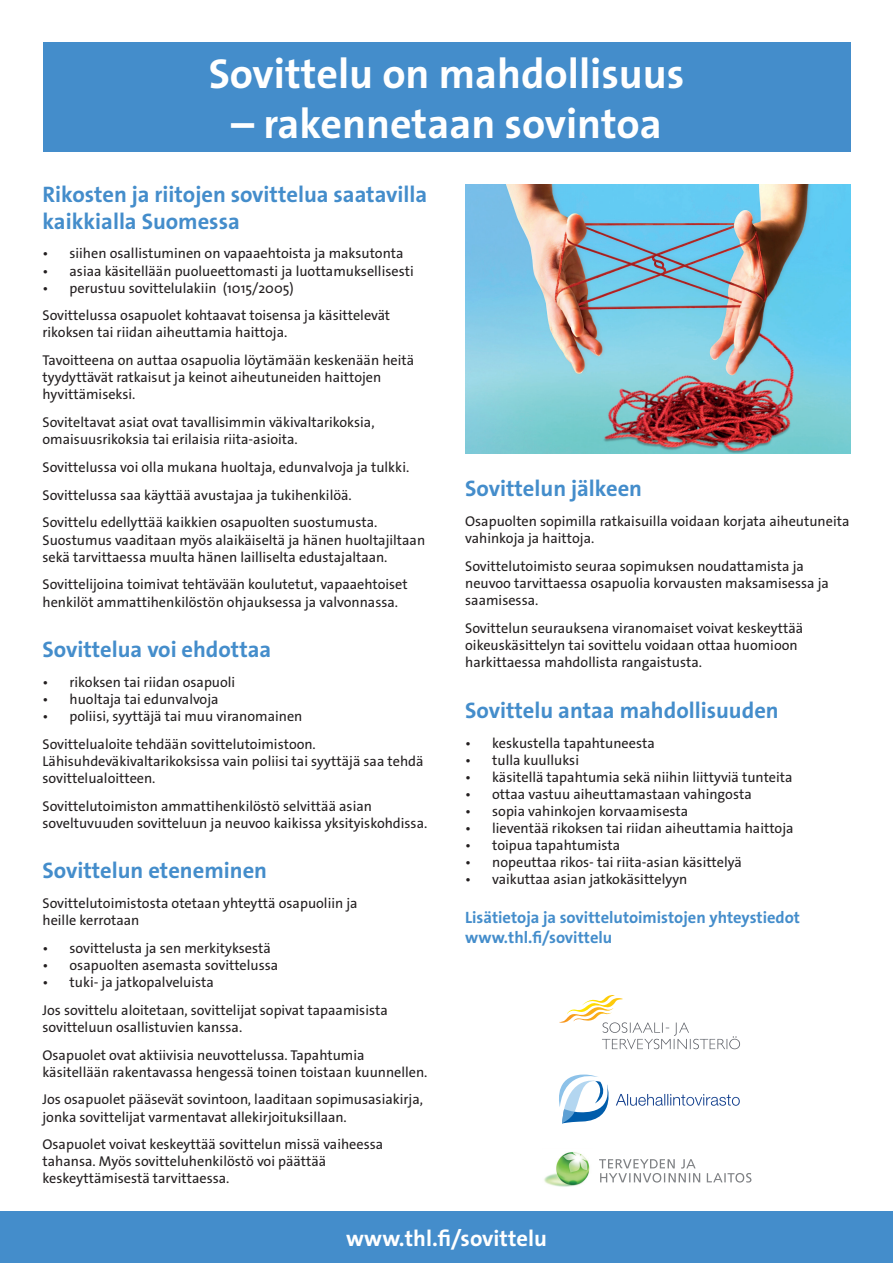
<style>
.page{position:relative;width:893px;height:1263px;background:#fff}
.page>*{position:absolute;margin:0;border:0;box-sizing:border-box;transform-origin:0 0}
.t1{font:700 42px "The Sans Os F";color:#fff}
.t2{font:700 22.5px/27px "The Sans Os F";color:#448dcb}
.t3{font:700 22.5px "The Sans Os F";color:#fff}
.t4{font:700 16.5px/19.8px "The Sans Os F";color:#448dcb}
.t5{font:14.25px/17.1px "The Sans Os F";color:#231f20}
</style>
<div class="page">
<img style="left:465px;top:185px;width:385px;height:269px">
<div style="left:43px;top:43px;width:807px;height:109px;background:#448dcb"></div>
<div style="left:0;top:1212px;width:893px;height:51px;background:#448dcb"></div>
<svg style="left:599px;top:1159px;width:152px;height:23px"></svg>
<img style="left:544px;top:1152px;width:46px;height:35px">
<svg style="left:559px;top:1074px;width:181px;height:49px"></svg>
<svg style="left:559px;top:995px;width:181px;height:54px"></svg>
<h1 class="t1" style="left:209px;top:46px;width:477px">Sovittelu on mahdollisuus</h1>
<h1 class="t1" style="left:231px;top:97px;width:432px">– rakennetaan sovintoa</h1>
<h2 class="t2" style="left:43px;top:181px;width:386px">Rikosten ja riitojen sovittelua saatavilla kaikkialla Suomessa</h2>
<p class="t5" style="left:43px;top:245px;width:362px">• siihen osallistuminen on vapaaehtoista ja maksutonta</p>
<p class="t5" style="left:43px;top:262px;width:373px">• asiaa käsitellään puolueettomasti ja luottamuksellisesti</p>
<p class="t5" style="left:43px;top:274px;width:349px;line-height:27.8px">• perustuu sovittelulakiin (1015/2005)<br>Sovittelussa osapuolet kohtaavat toisensa ja käsittelevät</p>
<p class="t5" style="left:43px;top:319px;width:373px;line-height:27.8px">rikoksen tai riidan aiheuttamia haittoja.<br>Tavoitteena on auttaa osapuolia löytämään keskenään heitä</p>
<p class="t5" style="left:43px;top:369px;width:340px">tyydyttävät ratkaisut ja keinot aiheutuneiden haittojen hyvittämiseksi.</p>
<p class="t5" style="left:43px;top:414px;width:334px">Soviteltavat asiat ovat tavallisimmin väkivaltarikoksia, omaisuusrikoksia tai erilaisia riita-asioita.</p>
<p class="t5" style="left:43px;top:453px;width:368px;line-height:27.8px">Sovittelussa voi olla mukana huoltaja, edunvalvoja ja tulkki.<br>Sovittelussa saa käyttää avustajaa ja tukihenkilöä.<br>Sovittelu edellyttää kaikkien osapuolten suostumusta.</p>
<p class="t5" style="left:43px;top:531px;width:384px">Suostumus vaaditaan myös alaikäiseltä ja hänen huoltajiltaan sekä tarvittaessa muulta hänen lailliselta edustajaltaan.</p>
<p class="t5" style="left:43px;top:576px;width:367px">Sovittelijoina toimivat tehtävään koulutetut, vapaaehtoiset henkilöt ammattihenkilöstön ohjauksessa ja valvonnassa.</p>
<h2 class="t2" style="left:43px;top:636px;width:230px">Sovittelua voi ehdottaa</h2>
<p class="t5" style="left:43px;top:673px;width:194px">• rikoksen tai riidan osapuoli</p>
<p class="t5" style="left:43px;top:691px;width:178px">• huoltaja tai edunvalvoja</p>
<p class="t5" style="left:43px;top:702px;width:275px;line-height:27.8px">• poliisi, syyttäjä tai muu viranomainen<br>Sovittelualoite tehdään sovittelutoimistoon.</p>
<p class="t5" style="left:43px;top:752px;width:383px">Lähisuhdeväkivaltarikoksissa vain poliisi tai syyttäjä saa tehdä sovittelualoitteen.</p>
<p class="t5" style="left:43px;top:797px;width:386px">Sovittelutoimiston ammattihenkilöstö selvittää asian soveltuvuuden sovitteluun ja neuvoo kaikissa yksityiskohdissa.</p>
<h2 class="t2" style="left:43px;top:857px;width:226px">Sovittelun eteneminen</h2>
<p class="t5" style="left:43px;top:895px;width:317px">Sovittelutoimistosta otetaan yhteyttä osapuoliin ja heille kerrotaan</p>
<p class="t5" style="left:43px;top:939px;width:230px">• sovittelusta ja sen merkityksestä</p>
<p class="t5" style="left:43px;top:957px;width:237px">• osapuolten asemasta sovittelussa</p>
<p class="t5" style="left:43px;top:968px;width:347px;line-height:27.8px">• tuki- ja jatkopalveluista<br>Jos sovittelu aloitetaan, sovittelijat sopivat tapaamisista</p>
<p class="t5" style="left:43px;top:1013px;width:324px;line-height:27.8px">sovitteluun osallistuvien kanssa.<br>Osapuolet ovat aktiivisia neuvottelussa. Tapahtumia</p>
<p class="t5" style="left:43px;top:1058px;width:386px;line-height:27.8px">käsitellään rakentavassa hengessä toinen toistaan kuunnellen.<br>Jos osapuolet pääsevät sovintoon, laaditaan sopimusasiakirja,</p>
<p class="t5" style="left:43px;top:1103px;width:342px;line-height:27.8px">jonka sovittelijat varmentavat allekirjoituksillaan.<br>Osapuolet voivat keskeyttää sovittelun missä vaiheessa</p>
<p class="t5" style="left:43px;top:1153px;width:285px">tahansa. Myös sovitteluhenkilöstö voi päättää keskeyttämisestä tarvittaessa.</p>
<h2 class="t2" style="left:465px;top:475px;width:178px">Sovittelun jälkeen</h2>
<p class="t5" style="left:465px;top:513px;width:386px">Osapuolten sopimilla ratkaisuilla voidaan korjata aiheutuneita vahinkoja ja haittoja.</p>
<p class="t5" style="left:465px;top:558px;width:365px">Sovittelutoimisto seuraa sopimuksen noudattamista ja neuvoo tarvittaessa osapuolia korvausten maksamisessa ja saamisessa.</p>
<p class="t5" style="left:465px;top:620px;width:340px">Sovittelun seurauksena viranomaiset voivat keskeyttää oikeuskäsittelyn tai sovittelu voidaan ottaa huomioon harkittaessa mahdollista rangaistusta.</p>
<h2 class="t2" style="left:465px;top:697px;width:315px">Sovittelu antaa mahdollisuuden</h2>
<p class="t5" style="left:465px;top:734px;width:191px">• keskustella tapahtuneesta</p>
<p class="t5" style="left:465px;top:751px;width:115px">• tulla kuulluksi</p>
<p class="t5" style="left:465px;top:768px;width:329px">• käsitellä tapahtumia sekä niihin liittyviä tunteita</p>
<p class="t5" style="left:465px;top:785px;width:288px">• ottaa vastuu aiheuttamastaan vahingosta</p>
<p class="t5" style="left:465px;top:803px;width:225px">• sopia vahinkojen korvaamisesta</p>
<p class="t5" style="left:465px;top:820px;width:330px">• lieventää rikoksen tai riidan aiheuttamia haittoja</p>
<p class="t5" style="left:465px;top:837px;width:157px">• toipua tapahtumista</p>
<p class="t5" style="left:465px;top:854px;width:278px">• nopeuttaa rikos- tai riita-asian käsittelyä</p>
<p class="t5" style="left:465px;top:871px;width:224px">• vaikuttaa asian jatkokäsittelyyn</p>
<p class="t4" style="left:465px;top:908px;width:336px">Lisätietoja ja sovittelutoimistojen yhteystiedot www.thl.fi/sovittelu</p>
<h2 class="t3" style="left:346px;top:1224px;width:202px">www.thl.fi/sovittelu</h2>
</div>
